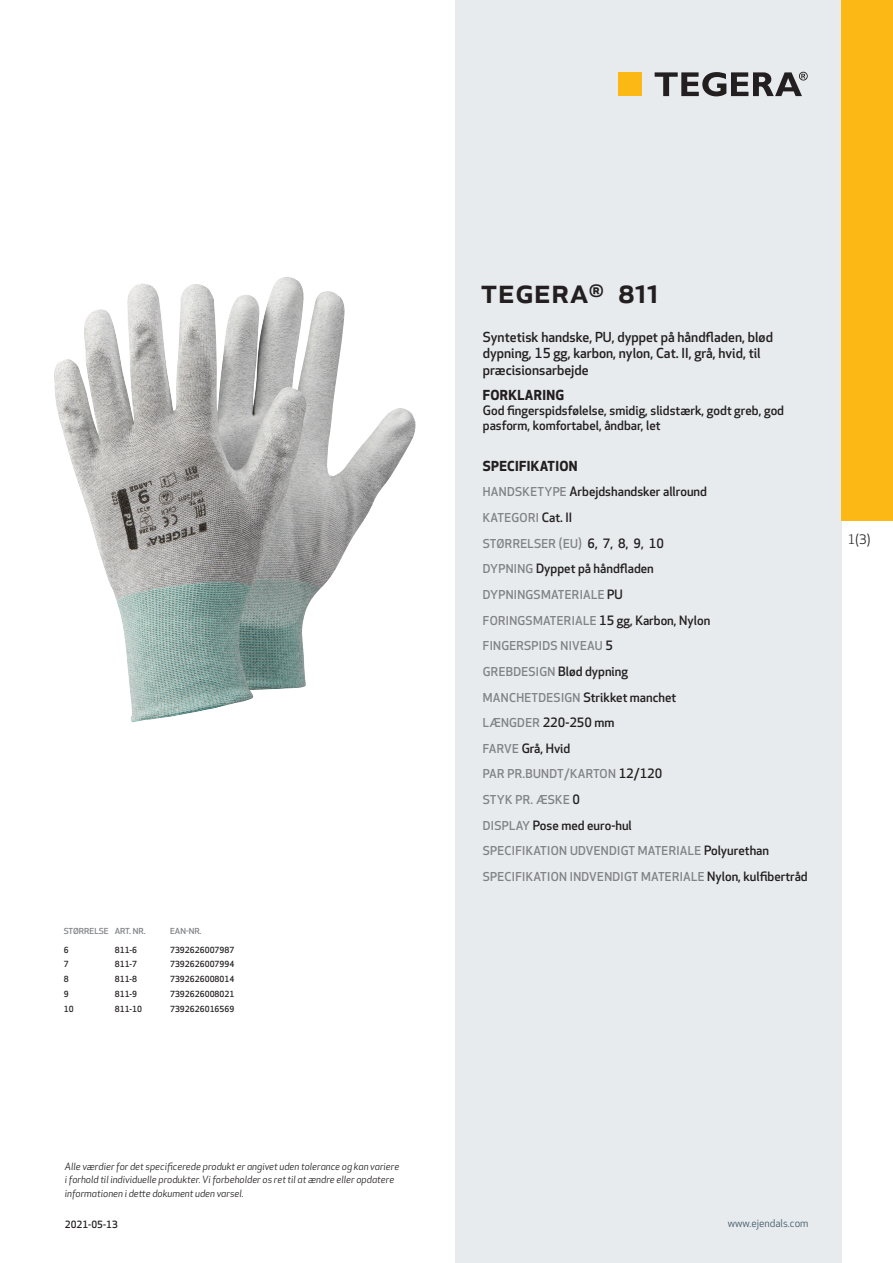
<style>
.page{position:relative;width:893px;height:1263px;background:#fff}
.page>*{position:absolute;margin:0;border:0;box-sizing:border-box;transform-origin:0 0}
.prodname{font:500 34.5px "Apex New";color:#231f20}
.Funktion_body{font:500 13.5px/16.5px "Apex New";color:#231f20}
.Funktion_body-2{font:700 13.5px "Apex New";letter-spacing:.025em;color:#231f20}
.t1{font:12.75px "Apex New";color:#231f20}
.Funktion_body-3{font:500 12.6px/15px "Apex New";color:#231f20}
.Funktion_body-4{font:500 12px "Apex New";letter-spacing:.025em;color:#808285}
.t2{font:10.5px "Apex New";color:#405968}
.t3{font:italic 9.75px/13.5px "Apex New";color:#231f20}
.t4{font:500 9.75px "Apex New";color:#231f20}
.ArticleTable_body{font:500 8.25px "Apex New";color:#231f20}
.ArticeTable_header{font:500 8.1px "Apex New";color:#808285;scale:1.06 1}
.s1{font-size:12px;color:#808285}
.s2{font-size:12.6px;color:#231f20}
</style>
<div class="page">
<div style="left:455px;top:0;width:387px;height:1263px;background:#e8ebee"></div>
<div style="left:842px;top:0;width:51px;height:520px;background:#fcb814"></div>
<img style="left:54px;top:281px;width:305px;height:442px">
<div style="left:618px;top:72px;width:24px;height:24px;background:#fcb814"></div>
<svg style="left:655px;top:72px;width:153px;height:24px"></svg>
<p class="ArticeTable_header" style="left:64px;top:925px;width:44px">STØRRELSE</p>
<p class="ArticeTable_header" style="left:115px;top:925px;width:31px">ART. NR.</p>
<p class="ArticeTable_header" style="left:170px;top:925px;width:31px">EAN-NR.</p>
<p class="ArticleTable_body" style="left:64px;top:944px;width:6px">6</p>
<p class="ArticleTable_body" style="left:115px;top:944px;width:24px">811-6</p>
<p class="ArticleTable_body" style="left:170px;top:944px;width:66px">7392626007987</p>
<p class="ArticleTable_body" style="left:64px;top:959px;width:6px">7</p>
<p class="ArticleTable_body" style="left:115px;top:959px;width:24px">811-7</p>
<p class="ArticleTable_body" style="left:170px;top:959px;width:66px">7392626007994</p>
<p class="ArticleTable_body" style="left:64px;top:973px;width:6px">8</p>
<p class="ArticleTable_body" style="left:115px;top:973px;width:24px">811-8</p>
<p class="ArticleTable_body" style="left:170px;top:973px;width:66px">7392626008014</p>
<p class="ArticleTable_body" style="left:64px;top:988px;width:6px">9</p>
<p class="ArticleTable_body" style="left:115px;top:988px;width:24px">811-9</p>
<p class="ArticleTable_body" style="left:170px;top:988px;width:66px">7392626008021</p>
<p class="ArticleTable_body" style="left:64px;top:1003px;width:11px">10</p>
<p class="ArticleTable_body" style="left:115px;top:1003px;width:29px">811-10</p>
<p class="ArticleTable_body" style="left:170px;top:1003px;width:66px">7392626016569</p>
<p class="t3" style="left:65px;top:1159px;width:336px">Alle værdier for det specificerede produkt er angivet uden tolerance og kan variere i forhold til individuelle produkter. Vi forbeholder os ret til at ændre eller opdatere informationen i dette dokument uden varsel.</p>
<p class="t4" style="left:65px;top:1218px;width:54px">2021-05-13</p>
<p class="prodname" style="left:480px;top:267px;width:180px">TEGERA<sup>®</sup> 811</p>
<p class="Funktion_body" style="left:483px;top:328px;width:292px">Syntetisk handske, PU, dyppet på håndfladen, blød dypning, 15 gg, karbon, nylon, Cat. II, grå, hvid, til præcisionsarbejde</p>
<p class="Funktion_body-2" style="left:483px;top:385px;width:83px">FORKLARING</p>
<p class="Funktion_body-3" style="left:483px;top:403px;width:303px">God fingerspidsfølelse, smidig, slidstærk, godt greb, god pasform, komfortabel, åndbar, let</p>
<p class="Funktion_body-2" style="left:483px;top:456px;width:96px">SPECIFIKATION</p>
<p class="Funktion_body-3" style="left:483px;top:484px;width:226px"><span class="s1">HANDSKETYPE</span> Arbejdshandsker allround</p>
<p class="Funktion_body-4" style="left:483px;top:510px;width:91px">KATEGORI <span class="s2">Cat. II</span></p>
<p class="Funktion_body-4" style="left:483px;top:535px;width:183px">STØRRELSER (EU) <span class="s2">6, 7, 8, 9, 10</span></p>
<p class="Funktion_body-3" style="left:483px;top:561px;width:173px"><span class="s1">DYPNING</span> Dyppet på håndfladen</p>
<p class="Funktion_body-4" style="left:483px;top:587px;width:141px">DYPNINGSMATERIALE <span class="s2">PU</span></p>
<p class="Funktion_body-3" style="left:483px;top:612px;width:229px"><span class="s1">FORINGSMATERIALE</span> 15 gg, Karbon, Nylon</p>
<p class="Funktion_body-4" style="left:483px;top:638px;width:132px">FINGERSPIDS NIVEAU <span class="s2">5</span></p>
<p class="Funktion_body-3" style="left:483px;top:664px;width:147px"><span class="s1">GREBDESIGN</span> Blød dypning</p>
<p class="Funktion_body-3" style="left:483px;top:689px;width:195px"><span class="s1">MANCHETDESIGN</span> Strikket manchet</p>
<p class="Funktion_body-3" style="left:483px;top:715px;width:133px"><span class="s1">LÆNGDER</span> 220-250 mm</p>
<p class="Funktion_body-3" style="left:483px;top:740px;width:89px"><span class="s1">FARVE</span> Grå, Hvid</p>
<p class="Funktion_body-4" style="left:483px;top:766px;width:181px">PAR PR.BUNDT/KARTON <span class="s2">12/120</span></p>
<p class="Funktion_body-4" style="left:483px;top:792px;width:99px">STYK PR. ÆSKE <span class="s2">0</span></p>
<p class="Funktion_body-3" style="left:483px;top:817px;width:150px"><span class="s1">DISPLAY</span> Pose med euro-hul</p>
<p class="Funktion_body-4" style="left:483px;top:843px;width:288px">SPECIFIKATION UDVENDIGT MATERIALE <span class="s2">Polyurethan</span></p>
<p class="Funktion_body-4" style="left:483px;top:868px;width:326px">SPECIFIKATION INDVENDIGT MATERIALE <span class="s2">Nylon, kulfibertråd</span></p>
<p class="t1" style="left:848px;top:531px;width:24px">1(3)</p>
<p class="t2" style="left:728px;top:1217px;width:82px">www.ejendals.com</p>
</div>
